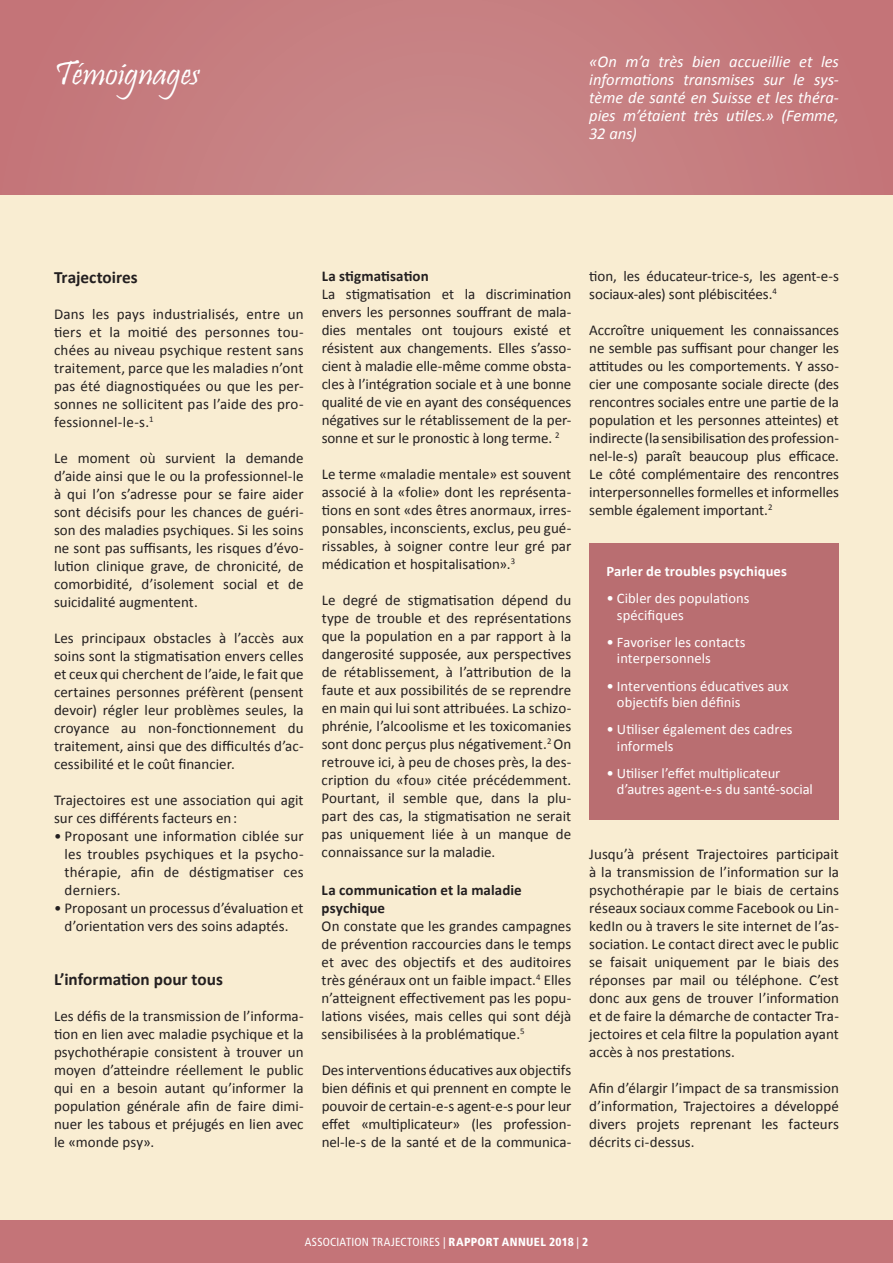
<style>
.page{position:relative;width:893px;height:1263px;background:#fff}
.page>*{position:absolute;margin:0;border:0;box-sizing:border-box;transform-origin:0 0}
.t1{font:35.55px "Pristina";color:#fff}
.t2{font:700 17.25px "Calibri";color:#231f20}
.t3{font:italic 16.5px/18px "Calibri";letter-spacing:-.005em;color:#fff;text-align:justify}
.t4{font:15px/18px "Calibri";color:#231f20;text-align:justify}
.t5{font:700 15px/18px "Calibri";letter-spacing:.005em;color:#231f20}
.t6{font:14.55px/16.5px "Calibri";color:#fff}
.t7{font:700 14.55px "Calibri";letter-spacing:.005em;color:#fff}
.t8{font:condensed 11.7px "Frutiger LT Std";letter-spacing:.02em;color:#fff}
.s1{font-size:15px}
.s2{font-weight:900}
</style>
<div class="page">
<div style="left:0;top:0;width:893px;height:519px;background:#c67e80"></div>
<div style="left:0;top:196px;width:893px;height:1067px;background:#f9edd2"></div>
<div style="left:0;top:1220px;width:893px;height:43px;background:#c47478"></div>
<div style="left:589px;top:543px;width:250px;height:277px;background:#b96e71"></div>
<h1 class="t1" style="left:54px;top:53px;width:147px">Témoignages</h1>
<p class="t3" style="left:589px;top:52px;width:251px">«On m’a très bien accueillie et les informations transmises sur le sys&shy;tème de santé en Suisse et les théra&shy;pies m’étaient très utiles.» (Femme, 32 ans)</p>
<p class="t2" style="left:54px;top:266px;width:85px">Trajectoires</p>
<p class="t4" style="left:54px;top:305px;width:251px">Dans les pays industrialisés, entre un tiers et la moitié des personnes tou&shy;chées au niveau psychique restent sans traitement, parce que les maladies n’ont pas été diagnostiquées ou que les per&shy;sonnes ne sollicitent pas l’aide des pro&shy;fessionnel-le-s.<sup>1</sup></p>
<p class="t4" style="left:54px;top:449px;width:251px">Le moment où survient la demande d’aide ainsi que le ou la professionnel-le à qui l’on s’adresse pour se faire aider sont décisifs pour les chances de guéri&shy;son des maladies psychiques. Si les soins ne sont pas suffisants, les risques d’évo&shy;lution clinique grave, de chronicité, de comorbidité, d’isolement social et de suicidalité augmentent.</p>
<p class="t4" style="left:54px;top:629px;width:251px">Les principaux obstacles à l’accès aux soins sont la stigmatisation envers celles et ceux qui cherchent de l’aide, le fait que certaines personnes préfèrent (pensent devoir) régler leur problèmes seules, la croyance au non-fonctionnement du traitement, ainsi que des difficultés d’ac&shy;cessibilité et le coût financier.</p>
<p class="t4" style="left:54px;top:791px;width:251px">Trajectoires est une association qui agit sur ces différents facteurs en :</p>
<p class="t4" style="left:65px;top:827px;width:241px;text-indent:-11px">• Proposant une information ciblée sur les troubles psychiques et la psycho&shy;thérapie, afin de déstigmatiser ces derniers.</p>
<p class="t4" style="left:54px;top:899px;width:251px;text-align:center">• Proposant un processus d’évaluation et d’orientation vers des soins adaptés.</p>
<p class="t2" style="left:54px;top:968px;width:170px">L’information pour tous</p>
<p class="t4" style="left:54px;top:1007px;width:251px">Les défis de la transmission de l’informa&shy;tion en lien avec maladie psychique et la psychothérapie consistent à trouver un moyen d’atteindre réellement le public qui en a besoin autant qu’informer la population générale afin de faire dimi&shy;nuer les tabous et préjugés en lien avec le «monde psy».</p>
<p class="t5" style="left:322px;top:267px;width:109px">La stigmatisation</p>
<p class="t4" style="left:322px;top:285px;width:251px">La stigmatisation et la discrimination envers les personnes souffrant de mala&shy;dies mentales ont toujours existé et résistent aux changements. Elles s’asso&shy;cient à maladie elle-même comme obsta&shy;cles à l’intégration sociale et à une bonne qualité de vie en ayant des conséquences négatives sur le rétablissement de la per&shy;sonne et sur le pronostic à long terme. <sup>2</sup></p>
<p class="t4" style="left:322px;top:465px;width:251px">Le terme «maladie mentale» est souvent associé à la «folie» dont les représenta&shy;tions en sont «des êtres anormaux, irres&shy;ponsables, inconscients, exclus, peu gué&shy;rissables, à soigner contre leur gré par médication et hospitalisation».<sup>3</sup></p>
<p class="t4" style="left:322px;top:591px;width:251px">Le degré de stigmatisation dépend du type de trouble et des représentations que la population en a par rapport à la dangerosité supposée, aux perspectives de rétablissement, à l’attribution de la faute et aux possibilités de se reprendre en main qui lui sont attribuées. La schizo&shy;phrénie, l’alcoolisme et les toxicomanies sont donc perçus plus négativement.<sup>2</sup> On retrouve ici, à peu de choses près, la des&shy;cription du «fou» citée précédemment.<br>Pourtant, il semble que, dans la plu&shy;part des cas, la stigmatisation ne serait pas uniquement liée à un manque de connaissance sur la maladie.</p>
<p class="t5" style="left:322px;top:881px;width:202px">La communication et la maladie psychique</p>
<p class="t4" style="left:322px;top:917px;width:251px">On constate que les grandes campagnes de prévention raccourcies dans le temps et avec des objectifs et des auditoires très généraux ont un faible impact.<sup>4</sup> Elles n’atteignent effectivement pas les popu&shy;lations visées, mais celles qui sont déjà sensibilisées à la problématique.<sup>5</sup></p>
<p class="t4" style="left:322px;top:1061px;width:251px">Des interventions éducatives aux objectifs bien définis et qui prennent en compte le pouvoir de certain-e-s agent-e-s pour leur effet «multiplicateur» (les profession&shy;nel-le-s de la santé et de la communica-</p>
<p class="t4" style="left:589px;top:267px;width:251px">tion, les éducateur-trice-s, les agent-e-s sociaux-ales) sont plébiscitées.<sup>4</sup></p>
<p class="t4" style="left:589px;top:321px;width:251px">Accroître uniquement les connaissances ne semble pas suffisant pour changer les attitudes ou les comportements. Y asso&shy;cier une composante sociale directe (des rencontres sociales entre une partie de la population et les personnes atteintes) et indirecte (la sensibilisation des profession&shy;nel-le-s) paraît beaucoup plus efficace.<br>Le côté complémentaire des rencontres interpersonnelles formelles et informelles semble également important.<sup>2</sup></p>
<p class="t7" style="left:606px;top:561px;width:182px">Parler de troubles psychiques</p>
<p class="t6" style="left:617px;top:590px;width:134px;text-indent:-11px"><span class="s1">•</span> Cibler des populations spécifiques</p>
<p class="t6" style="left:617px;top:634px;width:130px;text-indent:-11px"><span class="s1">•</span> Favoriser les contacts interpersonnels</p>
<p class="t6" style="left:617px;top:677px;width:173px;text-indent:-11px"><span class="s1">•</span> Interventions éducatives aux objectifs bien définis</p>
<p class="t6" style="left:617px;top:721px;width:177px;text-indent:-11px"><span class="s1">•</span> Utiliser également des cadres informels</p>
<p class="t6" style="left:617px;top:764px;width:197px;text-indent:-11px"><span class="s1">•</span> Utiliser l’effet multiplicateur d’autres agent-e-s du santé-social</p>
<p class="t4" style="left:589px;top:845px;width:251px">Jusqu’à présent Trajectoires participait à la transmission de l’information sur la psychothérapie par le biais de certains réseaux sociaux comme Facebook ou Lin&shy;kedIn ou à travers le site internet de l’as&shy;sociation. Le contact direct avec le public se faisait uniquement par le biais des réponses par mail ou téléphone. C’est donc aux gens de trouver l’information et de faire la démarche de contacter Tra&shy;jectoires et cela filtre la population ayant accès à nos prestations.</p>
<p class="t4" style="left:589px;top:1079px;width:251px">Afin d’élargir l’impact de sa transmission d’information, Trajectoires a développé divers projets reprenant les facteurs décrits ci-dessus.</p>
<p class="t8" style="left:305px;top:1235px;width:285px">ASSOCIATION TRAJECTOIRES | <span class="s2">RAPPORT ANNUEL 2018</span> | <span class="s2">2</span></p>
</div>
